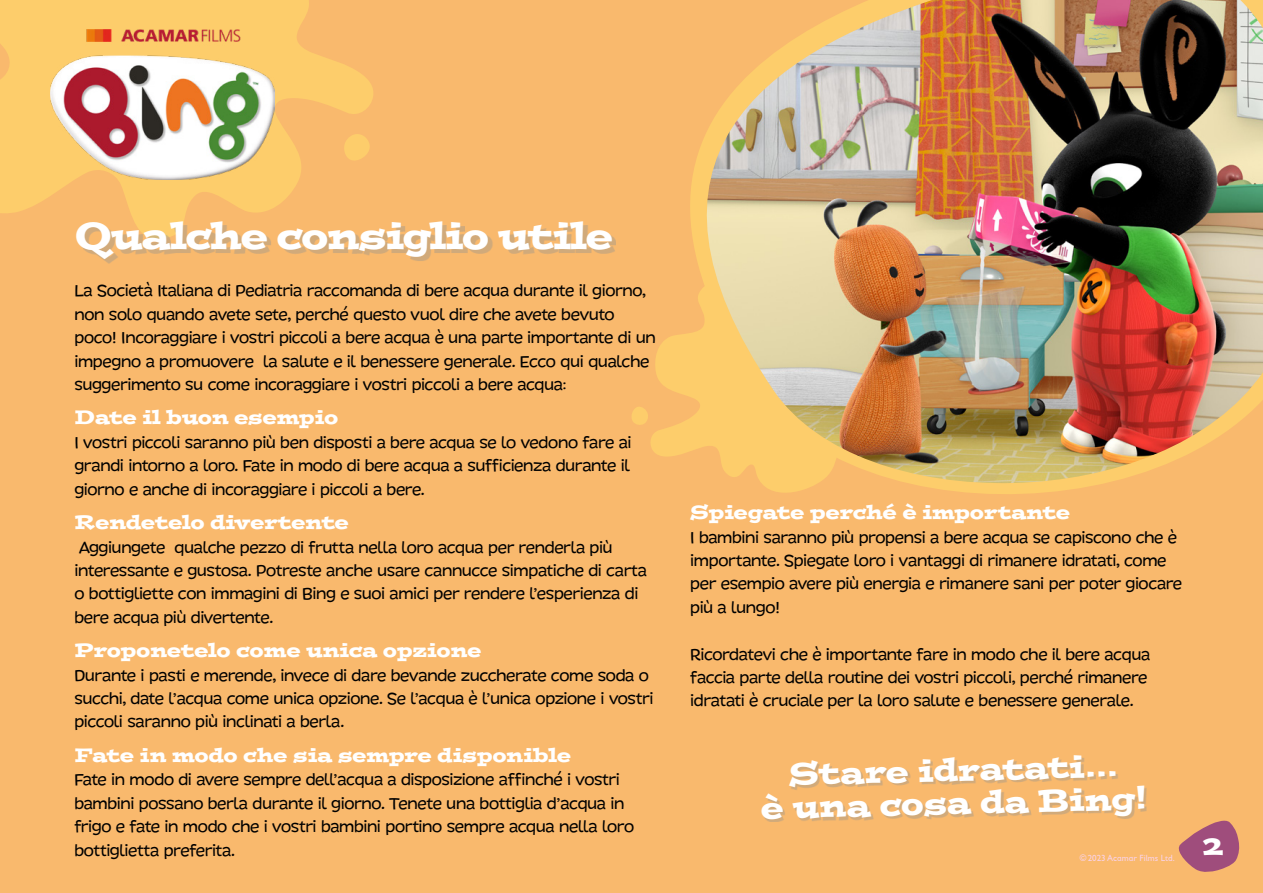
<style>
.page{position:relative;width:1263px;height:893px;background:#f9b96d}
.page>*{position:absolute;margin:0;border:0;box-sizing:border-box;transform-origin:0 0}
.t1{font:37.5px "Postino Std";letter-spacing:-.035em;color:#fff}
.t2{font:31.5px/33px "Postino Std";color:#fff;text-align:center}
.t3{font:29.7px "Postino Std";color:#fff}
.t4{font:19.5px/23.4px "DR Agu Sans";letter-spacing:-.02em;color:#000}
.t5{font:19.5px "Postino Std";letter-spacing:-.01em;color:#fff}
.t6{font:9px "Gill Sans Infant";color:#f9d1e4}
</style>
<div class="page">
<svg style="left:0;top:0;width:373px;height:225px;fill:#fdcd6b"></svg>
<img style="left:662px;top:0;width:601px;height:494px">
<svg style="left:1178px;top:820px;width:62px;height:52px"></svg>
<img style="left:51px;top:30px;width:223px;height:150px">
<div style="left:80px;top:225px;width:536px;height:39px;background:#8c9193;opacity:.37"></div>
<div style="left:764px;top:757px;width:383px;height:65px;background:#8c9193;opacity:.37"></div>
<h1 class="t1" style="left:74px;top:211px;width:540px">Qualche consiglio utile</h1>
<p class="t4" style="left:74px;top:279px;width:583px">La Società Italiana di Pediatria raccomanda di bere acqua durante il giorno, non solo quando avete sete, perché questo vuol dire che avete bevuto poco! Incoraggiare i vostri piccoli a bere acqua è una parte importante di un impegno a promuovere la salute e il benessere generale. Ecco qui qualche suggerimento su come incoraggiare i vostri piccoli a bere acqua:</p>
<p class="t5" style="left:74px;top:405px;width:265px">Date il buon esempio</p>
<p class="t4" style="left:74px;top:431px;width:559px;text-align:justify">I vostri piccoli saranno più ben disposti a bere acqua se lo vedono fare ai grandi intorno a loro. Fate in modo di bere acqua a sufficienza durante il giorno e anche di incoraggiare i piccoli a bere.</p>
<p class="t5" style="left:74px;top:509px;width:276px">Rendetelo divertente</p>
<p class="t4" style="left:74px;top:535px;width:574px">Aggiungete qualche pezzo di frutta nella loro acqua per renderla più interessante e gustosa. Potreste anche usare cannucce simpatiche di carta o bottigliette con immagini di Bing e suoi amici per rendere l’esperienza di bere acqua più divertente.</p>
<p class="t5" style="left:74px;top:637px;width:409px">Proponetelo come unica opzione</p>
<p class="t4" style="left:74px;top:663px;width:581px">Durante i pasti e merende, invece di dare bevande zuccherate come soda o succhi, date l’acqua come unica opzione. Se l’acqua è l’unica opzione i vostri piccoli saranno più inclinati a berla.</p>
<p class="t5" style="left:74px;top:742px;width:498px">Fate in modo che sia sempre disponible</p>
<p class="t4" style="left:74px;top:768px;width:561px">Fate in modo di avere sempre dell’acqua a disposizione affinché i vostri bambini possano berla durante il giorno. Tenete una bottiglia d’acqua in frigo e fate in modo che i vostri bambini portino sempre acqua nella loro bottiglietta preferita.</p>
<p class="t5" style="left:690px;top:499px;width:381px">Spiegate perché è importante</p>
<p class="t4" style="left:690px;top:525px;width:493px">I bambini saranno più propensi a bere acqua se capiscono che è importante. Spiegate loro i vantaggi di rimanere idratati, come per esempio avere più energia e rimanere sani per poter giocare più a lungo!</p>
<p class="t4" style="left:690px;top:642px;width:462px">Ricordatevi che è importante fare in modo che il bere acqua faccia parte della routine dei vostri piccoli, perché rimanere idratati è cruciale per la loro salute e benessere generale.</p>
<h2 class="t2" style="left:760px;top:756px;width:389px;rotate:-1deg">Stare idratati…<br>è una cosa da Bing!</h2>
<p class="t6" style="left:1080px;top:853px;width:96px">©2023 Acamar Films Ltd.</p>
<h3 class="t3" style="left:1203px;top:825px;width:22px">2</h3>
</div>
